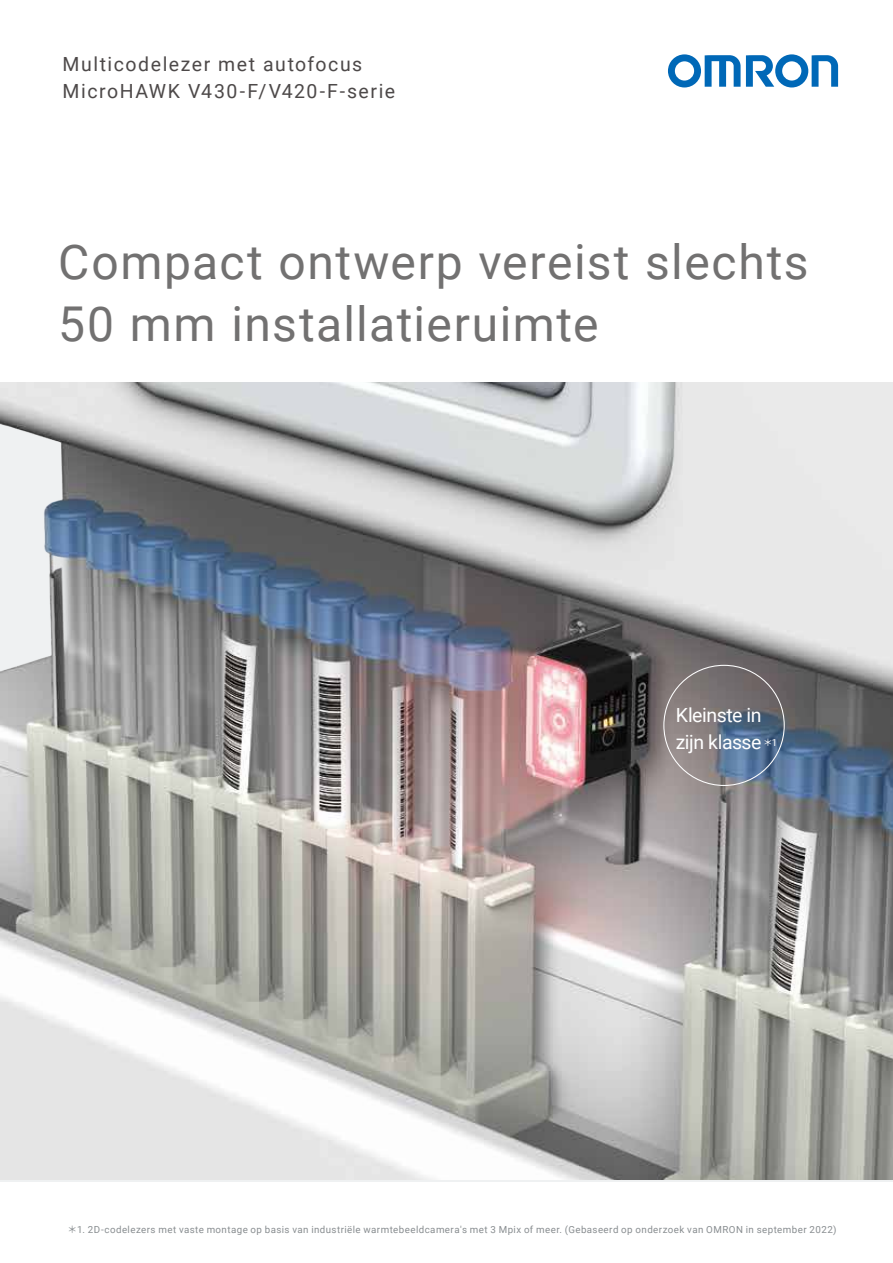
<style>
.page{position:relative;width:893px;height:1263px;background:#fff}
.page>*{position:absolute;margin:0;border:0;box-sizing:border-box;transform-origin:0 0}
.t1{font:48px/61.5px "Roboto";letter-spacing:.03em;color:#727171}
.t2{font:19.5px/27px "Roboto";letter-spacing:.08em;color:#4d4949}
.t3{font:19.5px/27px "Roboto";letter-spacing:-.025em;color:#fff}
.t4{font:9.75px "Roboto";letter-spacing:.045em;color:#888d90}
.s1{font-family:"Source Han Sans"}
</style>
<div class="page">
<svg style="left:668px;top:54px;width:170px;height:33px"></svg>
<img style="left:0;top:382px;width:893px;height:797px">
<h2 class="t2" style="left:63px;top:50px;width:334px">Multicodelezer met autofocus<br>MicroHAWK V430-F/V420-F-serie</h2>
<h1 class="t1" style="left:58px;top:230px;width:752px">Compact ontwerp vereist slechts<br>50 mm installatieruimte</h1>
<h2 class="t3" style="left:676px;top:701px;width:103px">Kleinste in zijn klasse <sup>＊</sup><sup>1</sup></h2>
<p class="t4" style="left:68px;top:1222px;width:770px"><span class="s1">＊</span>1. 2D-codelezers met vaste montage op basis van industriële warmtebeeldcamera's met 3 Mpix of meer. (Gebaseerd op onderzoek van OMRON in september 2022)</p>
</div>
